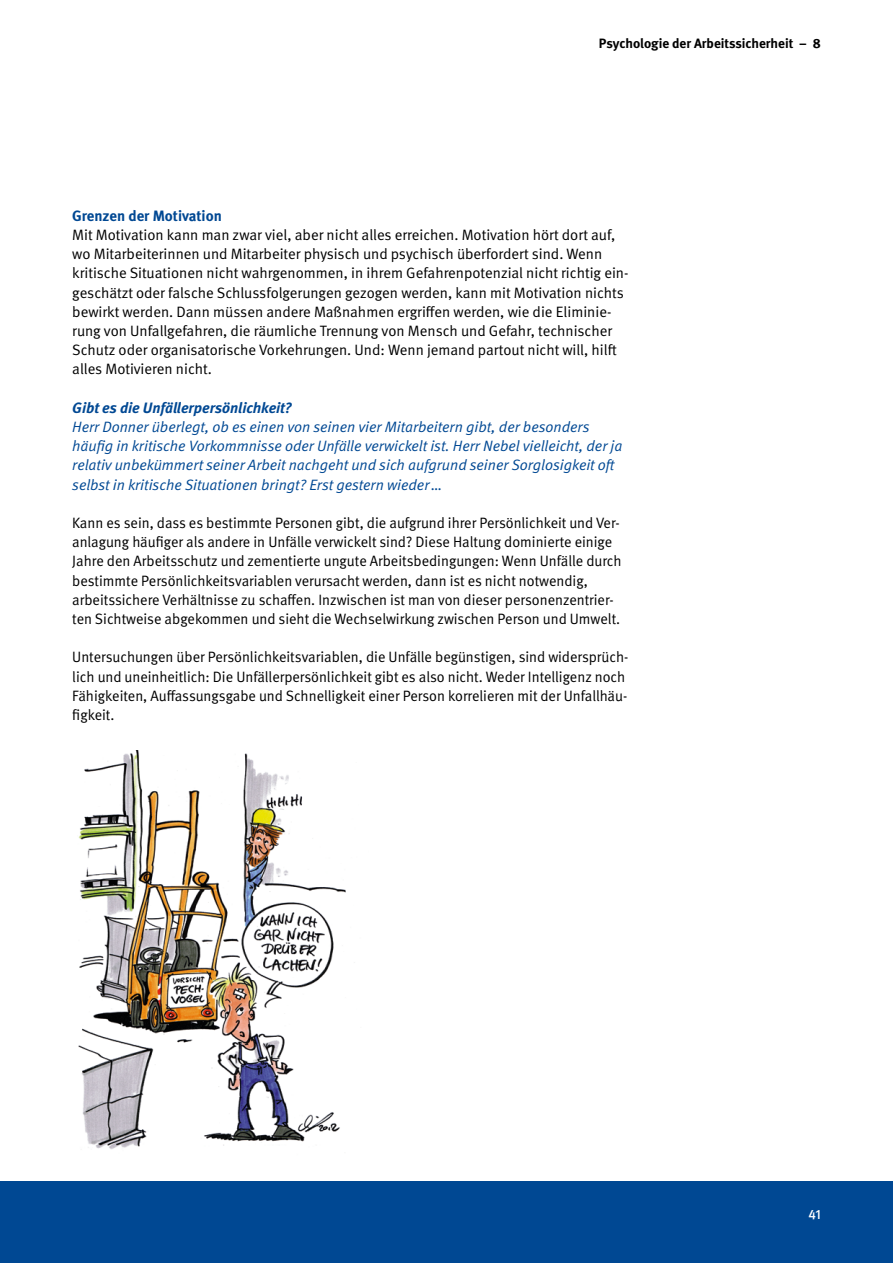
<style>
.page{position:relative;width:893px;height:1263px;background:#fff}
.page>*{position:absolute;margin:0;border:0;box-sizing:border-box;transform-origin:0 0}
.Fließtext{font:15px/19.2px "DGUV Meta";color:#000}
.BU_copy{font:italic 15px/19.2px "DGUV Meta";color:#004893}
.BU_head{font:italic 700 15px "DGUV Meta";color:#004893}
.Zwischenüberschrift{font:700 15px "DGUV Meta";color:#004893}
.Kolumnentitel_li{font:700 13.5px "DGUV Meta";color:#000}
.t1{font:500 13.5px "DGUV Meta";color:#fff}
</style>
<div class="page">
<div style="left:0;top:1181px;width:893px;height:82px;background:#004893"></div>
<img style="left:78px;top:751px;width:268px;height:399px">
<p class="Kolumnentitel_li" style="left:599px;top:36px;width:223px">Psychologie der Arbeitssicherheit – 8</p>
<p class="Zwischenüberschrift" style="left:72px;top:207px;width:151px">Grenzen der Motivation</p>
<p class="Fließtext" style="left:72px;top:226px;width:558px">Mit Motivation kann man zwar viel, aber nicht alles erreichen. Motivation hört dort auf, wo Mitarbeiterinnen und Mitarbeiter physisch und psychisch überfordert sind. Wenn kritische Situationen nicht wahrgenommen, in ihrem Gefahrenpotenzial nicht richtig ein&shy;geschätzt oder falsche Schlussfolgerungen gezogen werden, kann mit Motivation nichts bewirkt werden. Dann müssen andere Maßnahmen ergriffen werden, wie die Eliminie&shy;rung von Unfallgefahren, die räumliche Trennung von Mensch und Gefahr, technischer Schutz oder organisatorische Vorkehrungen. Und: Wenn jemand partout nicht will, hilft alles Motivieren nicht.</p>
<p class="BU_head" style="left:72px;top:399px;width:221px">Gibt es die Unfällerpersönlichkeit?</p>
<p class="BU_copy" style="left:72px;top:418px;width:552px">Herr Donner überlegt, ob es einen von seinen vier Mitarbeitern gibt, der besonders häufig in kritische Vorkommnisse oder Unfälle verwickelt ist. Herr Nebel vielleicht, der ja relativ unbekümmert seiner Arbeit nachgeht und sich aufgrund seiner Sorglosigkeit oft selbst in kritische Situationen bringt? Erst gestern wieder…</p>
<p class="Fließtext" style="left:72px;top:514px;width:551px">Kann es sein, dass es bestimmte Personen gibt, die aufgrund ihrer Persönlichkeit und Ver&shy;anlagung häufiger als andere in Unfälle verwickelt sind? Diese Haltung dominierte einige Jahre den Arbeitsschutz und zementierte ungute Arbeitsbedingungen: Wenn Unfälle durch bestimmte Persönlichkeitsvariablen verursacht werden, dann ist es nicht notwendig, arbeitssichere Verhältnisse zu schaffen. Inzwischen ist man von dieser personenzentrier&shy;ten Sichtweise abgekommen und sieht die Wechselwirkung zwischen Person und Umwelt.</p>
<p class="Fließtext" style="left:72px;top:648px;width:558px">Untersuchungen über Persönlichkeitsvariablen, die Unfälle begünstigen, sind widersprüch&shy;lich und uneinheitlich: Die Unfällerpersönlichkeit gibt es also nicht. Weder Intelligenz noch Fähigkeiten, Auffassungsgabe und Schnelligkeit einer Person korrelieren mit der Unfallhäu&shy;figkeit.</p>
<p class="t1" style="left:808px;top:1207px;width:14px">41</p>
</div>
